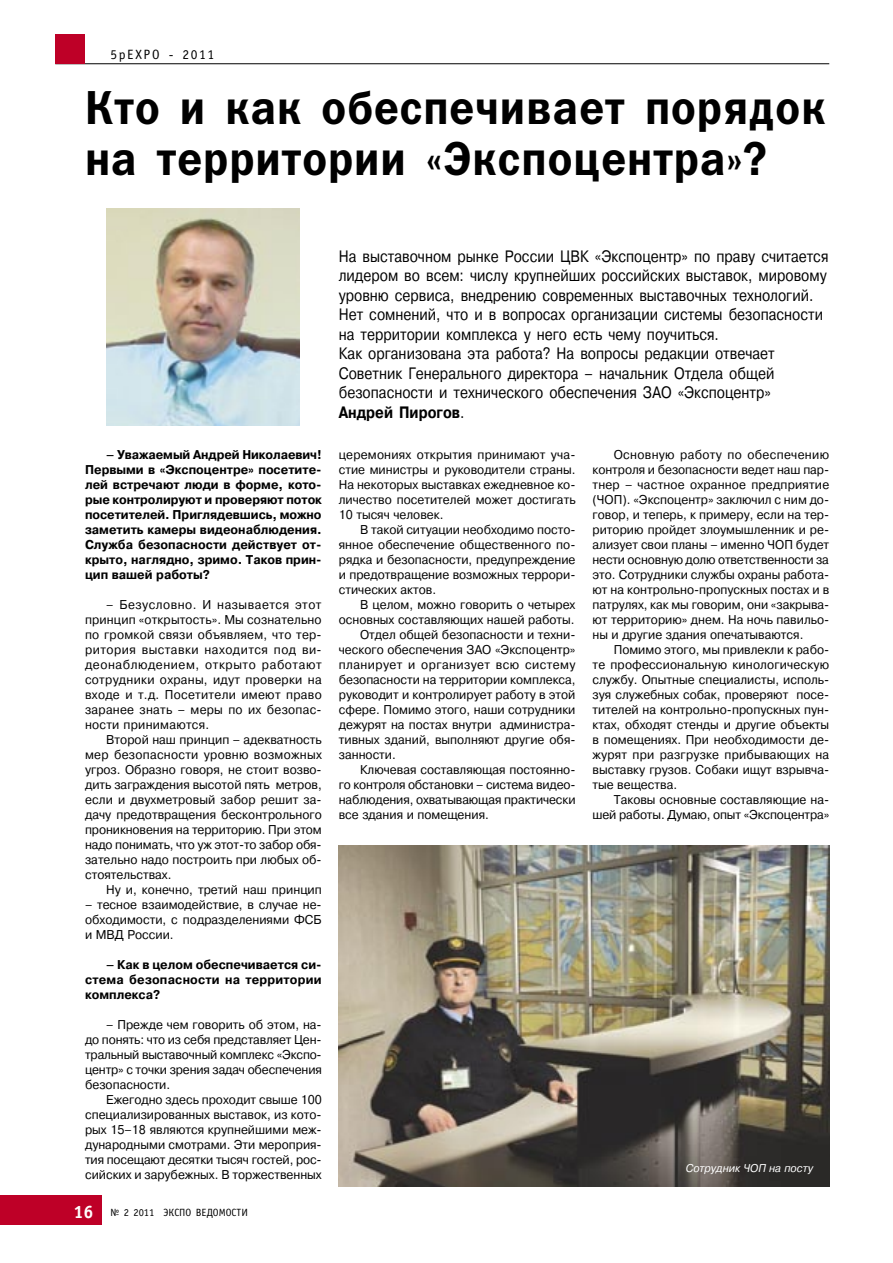
<style>
.page{position:relative;width:893px;height:1263px;background:#fff}
.page>*{position:absolute;margin:0;border:0;box-sizing:border-box;transform-origin:0 0}
.Заголовок_статьи_Frunklin_Demi{font:48px/51px "Franklin Gothic Demi C";letter-spacing:.025em;color:#000;scale:.9 1}
.Page_Number{font:700 18px "Officina Sans C";color:#fff}
.Врезка_PragmaticaC{font:16.5px/19.5px "Pragmatica C";color:#000;scale:.85 1}
.Рубрика{font:13.5px "Officina Sans C";letter-spacing:.12em;color:#000}
.Основной_текст_PragmC{font:12.75px/15px "Pragmatica C";color:#000;text-align:justify;scale:.95 1}
.Основной_текст_PragmC-2{font:700 12.75px/15px "Pragmatica C";color:#000;text-align:justify;scale:.95 1}
.Подпись_к_рисункам{font:italic 11.25px "Pragmatica C";color:#fff;scale:.95 1}
.Колонтитул{font:10.5px "Officina Sans C";color:#000}
.s1{font-weight:700}
</style>
<div class="page">
<div style="left:0;top:1195px;width:102px;height:30px;background:#be0027"></div>
<hr style="left:55px;top:63px;width:774px;height:1px;background:#000">
<div style="left:55px;top:34px;width:30px;height:30px;background:#be0027"></div>
<img style="left:339px;top:846px;width:490px;height:340px">
<img style="left:106px;top:209px;width:194px;height:217px">
<p class="Рубрика" style="left:111px;top:47px;width:51px">5pEXPO</p>
<p class="Рубрика" style="left:182px;top:47px;width:33px">2011</p>
<p class="Заголовок_статьи_Frunklin_Demi" style="left:85px;top:81px;width:824px">Кто и как обеспечивает порядок на территории «Экспоцентра»?</p>
<p class="Основной_текст_PragmC-2" style="left:85px;top:447px;width:251px;text-indent:21px">– Уважаемый Андрей Николаевич!<br>Первыми в «Экспоцентре» посетите&shy;лей встречают люди в форме, кото&shy;рые контролируют и проверяют поток посетителей. Приглядевшись, можно заметить камеры видеонаблюдения.<br>Служба безопасности действует от&shy;крыто, наглядно, зримо. Таков прин&shy;цип вашей работы?</p>
<p class="Основной_текст_PragmC" style="left:85px;top:597px;width:251px;text-indent:21px">– Безусловно. И называется этот принцип «открытость». Мы сознательно по громкой связи объявляем, что тер&shy;ритория выставки находится под ви&shy;деонаблюдением, открыто работают сотрудники охраны, идут проверки на входе и т.д. Посетители имеют право заранее знать – меры по их безопас&shy;ности принимаются.</p>
<p class="Основной_текст_PragmC" style="left:85px;top:732px;width:251px;text-indent:21px">Второй наш принцип – адекватность мер безопасности уровню возможных угроз. Образно говоря, не стоит возво&shy;дить заграждения высотой пять метров, если и двухметровый забор решит за&shy;дачу предотвращения бесконтрольного проникновения на территорию. При этом надо понимать, что уж этот-то забор обя&shy;зательно надо построить при любых об&shy;стоятельствах.</p>
<p class="Основной_текст_PragmC" style="left:106px;top:882px;width:228px">Ну и, конечно, третий наш принцип</p>
<p class="Основной_текст_PragmC" style="left:85px;top:897px;width:251px">– тесное взаимодействие, в случае не&shy;обходимости, с подразделениями ФСБ и МВД России.</p>
<p class="Основной_текст_PragmC-2" style="left:85px;top:957px;width:251px;text-indent:21px">– Как в целом обеспечивается си&shy;стема безопасности на территории комплекса?</p>
<p class="Основной_текст_PragmC" style="left:85px;top:1017px;width:251px;text-indent:21px">– Прежде чем говорить об этом, на&shy;до понять: что из себя представляет Цен&shy;тральный выставочный комплекс «Экспо&shy;центр» с точки зрения задач обеспечения безопасности.</p>
<p class="Основной_текст_PragmC" style="left:85px;top:1092px;width:251px;text-indent:21px">Ежегодно здесь проходит свыше 100 специализированных выставок, из кото&shy;рых 15–18 являются крупнейшими меж&shy;дународными смотрами. Эти мероприя&shy;тия посещают десятки тысяч гостей, рос&shy;сийских и зарубежных. В торжественных</p>
<p class="Page_Number" style="left:74px;top:1201px;width:22px">16</p>
<p class="Колонтитул" style="left:110px;top:1207px;width:139px">№ 2 2011 ЭКСПО ВЕДОМОСТИ</p>
<p class="Врезка_PragmaticaC" style="left:339px;top:246px;width:578px;text-align:justify">На выставочном рынке России ЦВК «Экспоцентр» по праву считается лидером во всем: числу крупнейших российских выставок, мировому уровню сервиса, внедрению современных выставочных технологий.</p>
<p class="Врезка_PragmaticaC" style="left:339px;top:305px;width:571px">Нет сомнений, что и в вопросах организации системы безопасности на территории комплекса у него есть чему поучиться.</p>
<p class="Врезка_PragmaticaC" style="left:339px;top:344px;width:514px">Как организована эта работа? На вопросы редакции отвечает Советник Генерального директора – начальник Отдела общей безопасности и технического обеспечения ЗАО «Экспоцентр» <span class="s1">Андрей Пирогов</span>.</p>
<p class="Основной_текст_PragmC" style="left:339px;top:447px;width:251px">церемониях открытия принимают уча&shy;стие министры и руководители страны.<br>На некоторых выставках ежедневное ко&shy;личество посетителей может достигать 10 тысяч человек.</p>
<p class="Основной_текст_PragmC" style="left:339px;top:522px;width:251px;text-indent:21px">В такой ситуации необходимо посто&shy;янное обеспечение общественного по&shy;рядка и безопасности, предупреждение и предотвращение возможных террори&shy;стических актов.</p>
<p class="Основной_текст_PragmC" style="left:339px;top:597px;width:251px;text-align:right">В целом, можно говорить о четырех основных составляющих нашей работы.</p>
<p class="Основной_текст_PragmC" style="left:339px;top:627px;width:251px;text-indent:21px">Отдел общей безопасности и техни&shy;ческого обеспечения ЗАО «Экспоцентр» планирует и организует всю систему безопасности на территории комплекса, руководит и контролирует работу в этой сфере. Помимо этого, наши сотрудники дежурят на постах внутри администра&shy;тивных зданий, выполняют другие обя&shy;занности.</p>
<p class="Основной_текст_PragmC" style="left:339px;top:762px;width:251px;text-indent:21px">Ключевая составляющая постоянно&shy;го контроля обстановки – система видео&shy;наблюдения, охватывающая практически все здания и помещения.</p>
<p class="Основной_текст_PragmC" style="left:592px;top:447px;width:251px;text-indent:21px">Основную работу по обеспечению контроля и безопасности ведет наш пар&shy;тнер – частное охранное предприятие (ЧОП). «Экспоцентр» заключил с ним до&shy;говор, и теперь, к примеру, если на тер&shy;риторию пройдет злоумышленник и ре&shy;ализует свои планы – именно ЧОП будет нести основную долю ответственности за это. Сотрудники службы охраны работа&shy;ют на контрольно-пропускных постах и в патрулях, как мы говорим, они «закрыва&shy;ют территорию» днем. На ночь павильо&shy;ны и другие здания опечатываются.</p>
<p class="Основной_текст_PragmC" style="left:592px;top:642px;width:251px;text-indent:21px">Помимо этого, мы привлекли к рабо&shy;те профессиональную кинологическую службу. Опытные специалисты, исполь&shy;зуя служебных собак, проверяют посе&shy;тителей на контрольно-пропускных пун&shy;ктах, обходят стенды и другие объекты в помещениях. При необходимости де&shy;журят при разгрузке прибывающих на выставку грузов. Собаки ищут взрывча&shy;тые вещества.</p>
<p class="Основной_текст_PragmC" style="left:592px;top:792px;width:251px;text-align:right">Таковы основные составляющие на&shy;шей работы. Думаю, опыт «Экспоцентра»</p>
<p class="Подпись_к_рисункам" style="left:686px;top:1162px;width:135px">Сотрудник ЧОП на посту</p>
</div>
